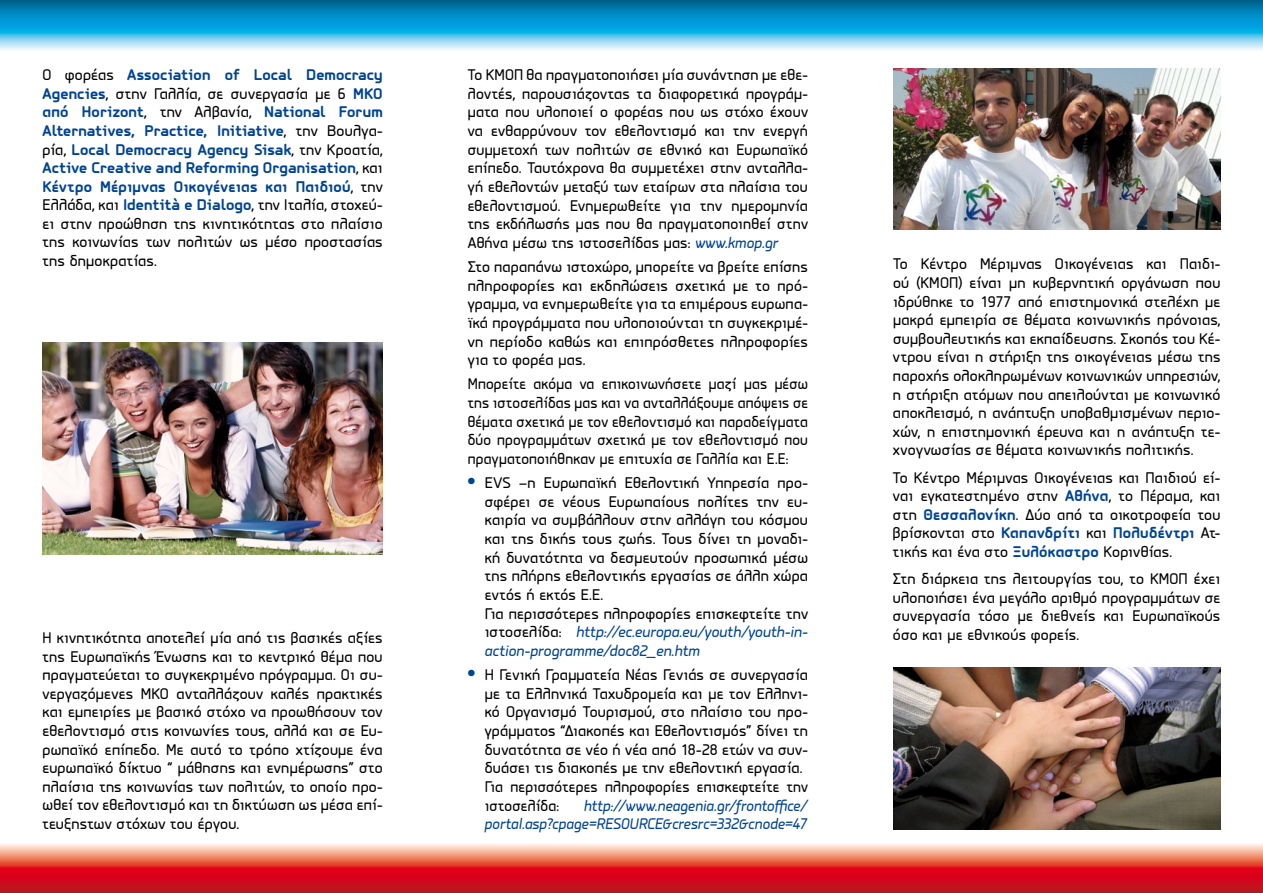
<style>
.page{position:relative;width:1263px;height:893px;background:#fff}
.page>*{position:absolute;margin:0;border:0;box-sizing:border-box;transform-origin:0 0}
.t1{font:16.2px/18.6px "PF Isotext Pro";letter-spacing:.015em;color:#000;text-align:justify}
.t2{font:700 16.2px/18.6px "PF Isotext Pro";letter-spacing:.015em;color:#004494;text-align:justify}
.t3{font:16.2px/18.6px "PF Isotext Pro";letter-spacing:.015em;color:#000;text-align:justify;scale:.96 1}
.t4{font:italic 16.2px/18.6px "PF Isotext Pro";color:#004494;text-align:right}
.s1{font-weight:400;color:#000}
.s2{font-style:italic;color:#004494}
.s3{font-weight:700;color:#004494}
.s4{font-weight:700;font-size:27px;color:#004494}
</style>
<div class="page">
<div style="left:0;top:0;width:1263px;height:26px;background:linear-gradient(to bottom,#00658f,#00a3e7)"></div>
<div style="left:0;top:867px;width:1263px;height:26px;background:linear-gradient(to bottom,#ea0019,#b81720)"></div>
<svg style="left:0;top:26px;width:1263px;height:24px;background:#6dccef"></svg>
<svg style="left:0;top:843px;width:1263px;height:24px;background:#f19881"></svg>
<img style="left:893px;top:668px;width:327px;height:161px">
<img style="left:893px;top:68px;width:327px;height:162px">
<img style="left:43px;top:342px;width:340px;height:213px">
<p class="t2" style="left:43px;top:65px;width:342px"><span class="s1">Ο φορέας</span> Association of Local Democracy Agencies<span class="s1">, στην Γαλλία, σε συνεργασία με 6</span> ΜΚΟ από Horizont<span class="s1">, την Αλβανία,</span> National Forum Alternatives, Practice, Initiative<span class="s1">, την Βουλγα&shy;ρία,</span> Local Democracy Agency Sisak<span class="s1">, την Κροατία, </span>Active Creative and Reforming Organisation<span class="s1">, και </span>Κέντρο Μέριμνας Οικογένειας και Παιδιού<span class="s1">, την Ελλάδα, και</span> Identità e Dialogo<span class="s1">, την Ιταλία, στοχεύ&shy;ει στην προώθηση της κινητικότητας στο πλαίσιο της κοινωνίας των πολιτών ως μέσο προστασίας της δημοκρατίας.</span></p>
<p class="t1" style="left:468px;top:65px;width:342px">Το ΚΜΟΠ θα πραγματοποιήσει μία συνάντηση με εθε&shy;λοντές, παρουσιάζοντας τα διαφορετικά προγράμ&shy;ματα που υλοποιεί ο φορέας που ως στόχο έχουν να ενθαρρύνουν τον εθελοντισμό και την ενεργή συμμετοχή των πολιτών σε εθνικό και Ευρωπαϊκό επίπεδο. Ταυτόχρονα θα συμμετέχει στην ανταλλα&shy;γή εθελοντών μεταξύ των εταίρων στα πλαίσια του εθελοντισμού. Ενημερωθείτε για την ημερομηνία της εκδήλωσής μας που θα πραγματοποιηθεί στην Αθήνα μέσω της ιστοσελίδας μας: <span class="s2">www.kmop.gr</span></p>
<p class="t1" style="left:893px;top:255px;width:329px">Το Κέντρο Μέριμνας Οικογένειας και Παιδι&shy;ού (ΚΜΟΠ) είναι μη κυβερνητική oργάνωση που ιδρύθηκε το 1977 από επιστημονικά στελέχη με μακρά εμπειρία σε θέματα κοινωνικής πρόνοιας, συμβουλευτικής και εκπαίδευσης. Σκοπός του Κέ&shy;ντρου είναι η στήριξη της οικογένειας μέσω της παροχής ολοκληρωμένων κοινωνικών υπηρεσιών, η στήριξη ατόμων που απειλούνται με κοινωνικό αποκλεισμό, η ανάπτυξη υποβαθμισμένων περιο&shy;χών, η επιστημονική έρευνα και η ανάπτυξη τε&shy;χνογνωσίας σε θέματα κοινωνικής πολιτικής.</p>
<p class="t1" style="left:893px;top:468px;width:329px">Το Κέντρο Μέριμνας Οικογένειας και Παιδιού εί&shy;ναι εγκατεστημένο στην <span class="s3">Αθήνα</span>, το Πέραμα, και στη <span class="s3">Θεσσαλονίκη</span>. Δύο από τα οικοτροφεία του βρίσκονται στο <span class="s3">Καπανδρίτι</span> και <span class="s3">Πολυδέντρι</span> Ατ&shy;τικής και ένα στο <span class="s3">Ξυλόκαστρο</span> Κορινθίας.</p>
<p class="t1" style="left:893px;top:569px;width:329px">Στη διάρκεια της λειτουργίας του, το ΚΜΟΠ έχει υλοποιήσει ένα μεγάλο αριθμό προγραμμάτων σε συνεργασία τόσο με διεθνείς και Ευρωπαϊκούς</p>
<p class="t1" style="left:468px;top:257px;width:342px">Στο παραπάνω ιστοχώρο, μπορείτε να βρείτε επίσης πληροφορίες και εκδηλώσεις σχετικά με το πρό&shy;γραμμα, να ενημερωθείτε για τα επιμέρους ευρωπα&shy;ϊκά προγράμματα που υλοποιούνται τη συγκεκριμέ&shy;νη περίοδο καθώς και επιπρόσθετες πληροφορίες για το φορέα μας.</p>
<p class="t3" style="left:468px;top:375px;width:356px">Μπορείτε ακόμα να επικοινωνήσετε μαζί μας μέσω της ιστοσελίδας μας και να ανταλλάξουμε απόψεις σε θέματα σχετικά με τον εθελοντισμό και παραδείγματα δύο προγραμμάτων σχετικά με τον εθελοντισμό που πραγματοποιήθηκαν με επιτυχία σε Γαλλία και Ε.Ε:</p>
<p class="t1" style="left:485px;top:473px;width:325px;text-align:left;text-indent:-17px"><span class="s4">•</span> EVS –η Ευρωπαϊκή Εθελοντική Υπηρεσία προ&shy;σφέρει σε νέους Ευρωπαίους πολίτες την ευ&shy;καιρία να συμβάλλουν στην αλλάγη του κόσμου και της δικής τους ζωής. Τους δίνει τη μοναδι&shy;κή δυνατότητα να δεσμευτούν προσωπικά μέσω της πλήρης εθελοντικής εργασίας σε άλλη χώρα εντός ή εκτός Ε.Ε.<br>Για περισσότερες πληροφορίες επισκεφτείτε την ιστοσελίδα: <span class="s2">http://ec.europa.eu/youth/youth-in&shy;action-programme/doc82_en.htm</span></p>
<p class="t1" style="left:485px;top:665px;width:325px;text-align:left;text-indent:-17px"><span class="s4">•</span> Η Γενική Γραμματεία Νέας Γενιάς σε συνεργασία με τα Ελληνικά Ταχυδρομεία και με τον Ελληνι&shy;κό Οργανισμό Τουρισμού, στο πλαίσιο του προ&shy;γράμματος “Διακοπές και Εθελοντισμός” δίνει τη δυνατότητα σε νέο ή νέα από 18-28 ετών να συν&shy;δυάσει τις διακοπές με την εθελοντική εργασία.<br>Για περισσότερες πληροφορίες επισκεφτείτε την ιστοσελίδα:</p>
<p class="t1" style="left:42px;top:628px;width:342px">Η κινητικότητα αποτελεί μία από τις βασικές αξίες</p>
<p class="t1" style="left:893px;top:625px;width:188px">όσο και με εθνικούς φορείς.</p>
<p class="t1" style="left:42px;top:647px;width:342px">της Ευρωπαϊκής Ένωσης και το κεντρικό θέμα που πραγματεύεται το συγκεκριμένο πρόγραμμα. Οι συ&shy;νεργαζόμενες ΜΚΟ ανταλλάζουν καλές πρακτικές και εμπειρίες με βασικό στόχο να προωθήσουν τον εθελοντισμό στις κοινωνίες τους, αλλά και σε Ευ&shy;ρωπαϊκό επίπεδο. Με αυτό το τρόπο χτίζουμε ένα ευρωπαϊκό δίκτυο “ μάθησης και ενημέρωσης” στο πλαίσια της κοινωνίας των πολιτών, το οποίο προ&shy;ωθεί τον εθελοντισμό και τη δικτύωση ως μέσα επί&shy;τευξηςτων στόχων του έργου.</p>
<p class="t4" style="left:485px;top:796px;width:325px">http://www.neagenia.gr/frontoffice/ portal.asp?cpage=RESOURCE&amp;cresrc=332&amp;cnode=47</p>
</div>
